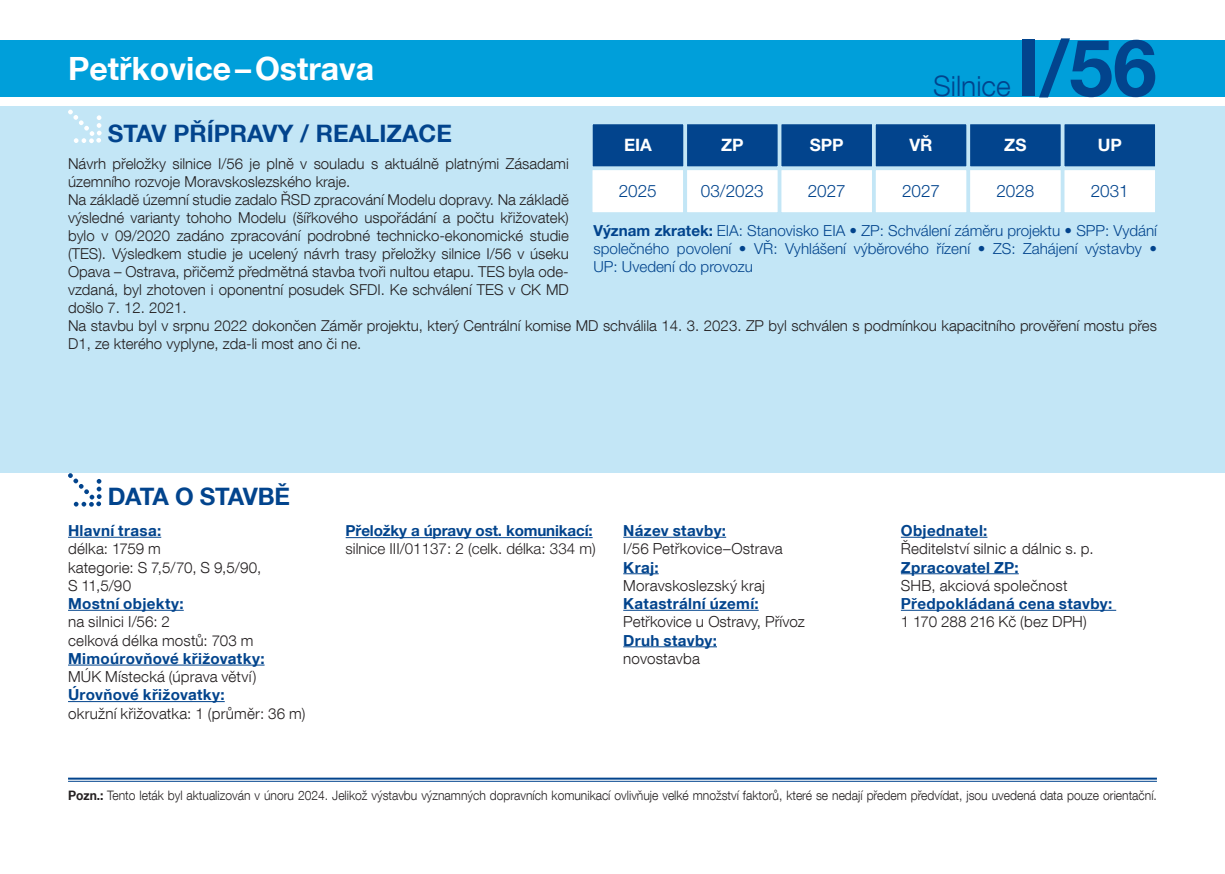
<style>
.page{position:relative;width:1225px;height:874px;background:#fff}
.page>*{position:absolute;margin:0;border:0;box-sizing:border-box;transform-origin:0 0}
.t1{font:700 78.8px "Helvetica Neue LT Com";color:#02448d}
.t2{font:700 32px "Helvetica Neue LT Com";color:#fff}
.t3{font:300 28.2px "Helvetica Neue LT Com";color:#02448d}
.t4{font:700 24px "Helvetica Neue LT Com";color:#02448d}
.t5{font:700 24px "Helvetica Neue LT Com";letter-spacing:-.035em;color:#02448d}
.t6{font:300 17.2px "Helvetica Neue LT Pro";color:#02448d}
.t7{font:700 17.2px "Helvetica Neue LT Pro";color:#fff}
.t8{font:300 15.2px/18.2px "Helvetica Neue LT Com";letter-spacing:.015em;color:#231f20}
.t9{font:300 15.2px/18.2px "Helvetica Neue LT Pro";color:#02448d;text-align:justify}
.t10{font:700 15.2px "Helvetica Neue LT Com";letter-spacing:.025em;color:#02448d}
.t11{font:300 15.2px "Helvetica Neue LT Pro";color:#231f20}
.t12{font:700 15.2px "Helvetica Neue LT Pro";letter-spacing:-.01em;color:#02448d}
.t13{font:300 15.2px "Helvetica Neue LT Com";letter-spacing:-.005em;color:#231f20}
.t14{font:300 15px/18px "Helvetica Neue LT Com";color:#231f20}
.t15{font:300 13px "Helvetica Neue LT Com";color:#231f20;scale:.93 1}
.s1{font-weight:700}
.s2{font-weight:700;color:#02448d}
</style>
<div class="page">
<div style="left:0;top:106px;width:1225px;height:366px;background:#c3e6f6"></div>
<svg style="left:68px;top:110px;width:34px;height:33px"></svg>
<hr style="left:68px;top:777px;width:1089px;height:2px;background:#02448d">
<hr style="left:68px;top:780px;width:1089px;height:1px;background:#02448d">
<hr style="left:68px;top:536px;width:93px;height:1px;background:#02448d">
<hr style="left:68px;top:609px;width:116px;height:1px;background:#02448d">
<hr style="left:68px;top:664px;width:196px;height:1px;background:#02448d">
<hr style="left:68px;top:700px;width:157px;height:1px;background:#02448d">
<hr style="left:346px;top:537px;width:246px;height:1px;background:#02448d">
<hr style="left:623px;top:536px;width:103px;height:1px;background:#02448d">
<hr style="left:623px;top:573px;width:35px;height:1px;background:#02448d">
<hr style="left:623px;top:609px;width:135px;height:1px;background:#02448d">
<hr style="left:623px;top:646px;width:94px;height:1px;background:#02448d">
<hr style="left:901px;top:536px;width:86px;height:1px;background:#02448d">
<hr style="left:901px;top:573px;width:117px;height:1px;background:#02448d">
<hr style="left:901px;top:609px;width:215px;height:1px;background:#02448d">
<div style="left:0;top:40px;width:1225px;height:56px;background:#009fda"></div>
<svg style="left:68px;top:473px;width:34px;height:33px"></svg>
<div style="left:1063px;top:123px;width:93px;height:44px;background:#02448d"></div>
<div style="left:1062px;top:122px;width:95px;height:46px;border:2px solid #c3e6f6"></div>
<div style="left:875px;top:123px;width:92px;height:44px;background:#02448d"></div>
<div style="left:874px;top:122px;width:94px;height:46px;border:2px solid #c3e6f6"></div>
<div style="left:969px;top:123px;width:92px;height:44px;background:#02448d"></div>
<div style="left:968px;top:122px;width:94px;height:46px;border:2px solid #c3e6f6"></div>
<div style="left:780px;top:123px;width:93px;height:44px;background:#02448d"></div>
<div style="left:779px;top:122px;width:95px;height:46px;border:2px solid #c3e6f6"></div>
<div style="left:686px;top:123px;width:92px;height:44px;background:#02448d"></div>
<div style="left:685px;top:122px;width:94px;height:46px;border:2px solid #c3e6f6"></div>
<div style="left:592px;top:123px;width:92px;height:44px;background:#02448d"></div>
<div style="left:591px;top:122px;width:94px;height:46px;border:2px solid #c3e6f6"></div>
<div style="left:1063px;top:169px;width:93px;height:44px;background:#fff"></div>
<div style="left:1062px;top:168px;width:95px;height:46px;border:2px solid #c3e6f6"></div>
<div style="left:875px;top:169px;width:92px;height:44px;background:#fff"></div>
<div style="left:874px;top:168px;width:94px;height:46px;border:2px solid #c3e6f6"></div>
<div style="left:969px;top:169px;width:92px;height:44px;background:#fff"></div>
<div style="left:968px;top:168px;width:94px;height:46px;border:2px solid #c3e6f6"></div>
<div style="left:780px;top:169px;width:93px;height:44px;background:#fff"></div>
<div style="left:779px;top:168px;width:95px;height:46px;border:2px solid #c3e6f6"></div>
<div style="left:686px;top:169px;width:92px;height:44px;background:#fff"></div>
<div style="left:685px;top:168px;width:94px;height:46px;border:2px solid #c3e6f6"></div>
<div style="left:591px;top:169px;width:93px;height:44px;background:#fff"></div>
<div style="left:590px;top:168px;width:95px;height:46px;border:2px solid #c3e6f6"></div>
<p class="t2" style="left:68px;top:48px;width:308px">Petřkovice – Ostrava</p>
<p class="t3" style="left:933px;top:69px;width:79px">Silnice</p>
<p class="t1" style="left:1016px;top:18px;width:142px">I/56</p>
<p class="t4" style="left:108px;top:118px;width:346px">STAV PŘÍPRAVY / REALIZACE</p>
<p class="t7" style="left:624px;top:134px;width:29px">EIA</p>
<p class="t7" style="left:721px;top:134px;width:24px">ZP</p>
<p class="t7" style="left:809px;top:134px;width:35px">SPP</p>
<p class="t7" style="left:909px;top:134px;width:25px">VŘ</p>
<p class="t7" style="left:1004px;top:134px;width:24px">ZS</p>
<p class="t7" style="left:1097px;top:134px;width:26px">UP</p>
<p class="t6" style="left:619px;top:180px;width:40px">2025</p>
<p class="t6" style="left:701px;top:180px;width:64px">03/2023</p>
<p class="t6" style="left:807px;top:180px;width:40px">2027</p>
<p class="t6" style="left:902px;top:180px;width:40px">2027</p>
<p class="t6" style="left:996px;top:180px;width:40px">2028</p>
<p class="t6" style="left:1090px;top:180px;width:40px">2031</p>
<p class="t14" style="left:68px;top:154px;width:502px">Návrh přeložky silnice I/56 je plně v souladu s aktuálně platnými Zásadami územního rozvoje Moravskoslezského kraje.</p>
<p class="t14" style="left:68px;top:190px;width:502px;text-align:justify">Na základě územní studie zadalo ŘSD zpracování Modelu dopravy. Na základě výsledné varianty tohoho Modelu (šířkového uspořádání a počtu křižovatek) bylo v 09/2020 zadáno zpracování podrobné technicko-ekonomické studie (TES). Výsledkem studie je ucelený návrh trasy přeložky silnice I/56 v úseku Opava – Ostrava, přičemž předmětná stavba tvoři nultou etapu. TES byla ode&shy;vzdaná, byl zhotoven i oponentní posudek SFDI. Ke schválení TES v CK MD došlo 7. 12. 2021.</p>
<p class="t14" style="left:68px;top:316px;width:1090px">Na stavbu byl v srpnu 2022 dokončen Záměr projektu, který Centrální komise MD schválila 14. 3. 2023. ZP byl schválen s podmínkou kapacitního prověření mostu přes<br>D1, ze kterého vyplyne, zda-li most ano či ne.</p>
<p class="t9" style="left:593px;top:221px;width:565px"><span class="s1">Význam zkratek:</span> EIA: Stanovisko EIA • ZP: Schválení záměru projektu • SPP: Vydání společného povolení • VŘ: Vyhlášení výběrového řízení • ZS: Zahájení výstavby • UP: Uvedení do provozu</p>
<p class="t5" style="left:108px;top:481px;width:184px">DATA O STAVBĚ</p>
<p class="t10" style="left:68px;top:521px;width:95px">Hlavní trasa:</p>
<p class="t8" style="left:68px;top:539px;width:94px">délka: 1759 m</p>
<p class="t8" style="left:68px;top:557px;width:195px">kategorie: S 7,5/70, S 9,5/90,<br>S 11,5/90</p>
<p class="t10" style="left:68px;top:593px;width:117px">Mostní objekty:</p>
<p class="t8" style="left:68px;top:612px;width:103px">na silnici I/56: 2</p>
<p class="t8" style="left:68px;top:630px;width:187px">celková délka mostů: 703 m</p>
<p class="t10" style="left:68px;top:648px;width:198px">Mimoúrovňové křižovatky:</p>
<p class="t8" style="left:68px;top:667px;width:190px">MÚK Místecká (úprava větví)</p>
<p class="t10" style="left:68px;top:685px;width:158px">Úrovňové křižovatky:</p>
<p class="t8" style="left:68px;top:703px;width:239px">okružní křižovatka: 1 (průměr: 36 m)</p>
<p class="t12" style="left:346px;top:521px;width:248px">Přeložky a úpravy ost. komunikací:</p>
<p class="t11" style="left:346px;top:539px;width:252px">silnice III/01137: 2 (celk. délka: 334 m)</p>
<p class="t8" style="left:623px;top:521px;width:161px"><span class="s2">Název stavby:<br></span>I/56 Petřkovice–Ostrava</p>
<p class="t10" style="left:623px;top:557px;width:37px">Kraj:</p>
<p class="t8" style="left:623px;top:575px;width:143px">Moravskoslezský kraj</p>
<p class="t10" style="left:623px;top:593px;width:137px">Katastrální území:</p>
<p class="t8" style="left:623px;top:612px;width:183px">Petřkovice u Ostravy, Přívoz</p>
<p class="t10" style="left:623px;top:630px;width:95px">Druh stavby:</p>
<p class="t8" style="left:623px;top:648px;width:78px">novostavba</p>
<p class="t10" style="left:901px;top:521px;width:88px">Objednatel:</p>
<p class="t8" style="left:901px;top:539px;width:194px">Ředitelství silnic a dálnic s. p.</p>
<p class="t10" style="left:901px;top:557px;width:119px">Zpracovatel ZP:</p>
<p class="t8" style="left:901px;top:575px;width:168px">SHB, akciová společnost</p>
<p class="t10" style="left:901px;top:593px;width:213px">Předpokládaná cena stavby:</p>
<p class="t13" style="left:901px;top:612px;width:187px">1 170 288 216 Kč (bez DPH)</p>
<p class="t15" style="left:68px;top:786px;width:1172px"><span class="s1">Pozn.:</span> Tento leták byl aktualizován v únoru 2024. Jelikož výstavbu významných dopravních komunikací ovlivňuje velké množství faktorů, které se nedají předem předvídat, jsou uvedená data pouze orientační.</p>
</div>
